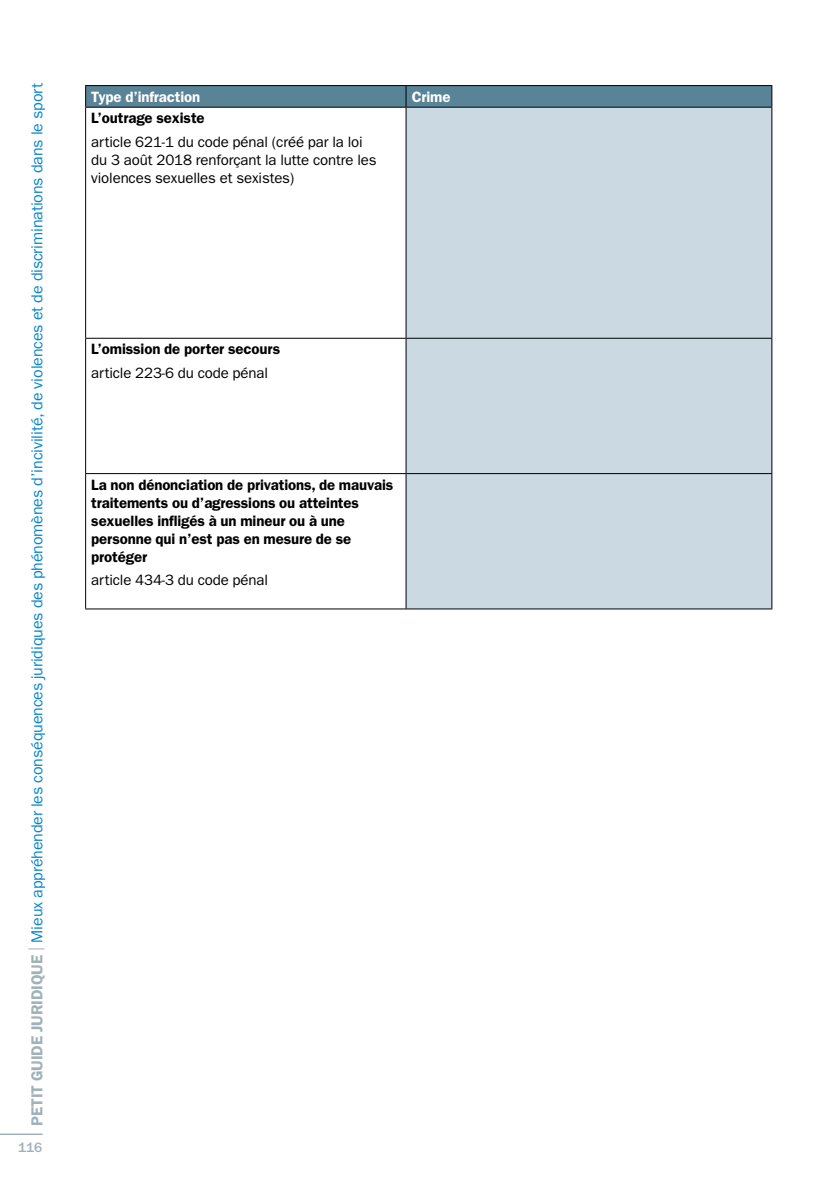
<style>
.page{position:relative;width:840px;height:1191px;background:#fff}
.page>*{position:absolute;margin:0;border:0;box-sizing:border-box;transform-origin:0 0}
.t1{font:16px "ITC Franklin Gothic Std";letter-spacing:-.01em;color:#0987ca}
.t2{font:600 15px/18px "ITC Franklin Gothic Std";letter-spacing:-.01em;color:#000}
.t3{font:15px/18px "ITC Franklin Gothic Std";letter-spacing:-.01em;color:#000}
.t4{font:600 15px "ITC Franklin Gothic Std";letter-spacing:-.01em;color:#fff}
.t5{font:500 14px "ITC Franklin Gothic Std";color:#a1b1ba}
.s1{font-weight:600;color:#a1b1ba}
.s2{color:#a1b1ba}
</style>
<div class="page">
<hr style="left:0;top:1133px;width:43px;height:2px;background:#a1b1ba">
<div style="left:406px;top:108px;width:365px;height:500px;background:#cad9e2"></div>
<hr style="left:85px;top:85px;width:321px;height:1px;background:#000">
<hr style="left:406px;top:85px;width:366px;height:1px;background:#000">
<hr style="left:85px;top:107px;width:321px;height:1px;background:#000">
<hr style="left:406px;top:107px;width:366px;height:1px;background:#000">
<hr style="left:85px;top:338px;width:321px;height:1px;background:#000">
<hr style="left:406px;top:338px;width:366px;height:1px;background:#000">
<hr style="left:85px;top:473px;width:321px;height:1px;background:#000">
<hr style="left:406px;top:473px;width:366px;height:1px;background:#000">
<hr style="left:85px;top:608px;width:321px;height:1px;background:#000">
<hr style="left:406px;top:608px;width:366px;height:1px;background:#000">
<hr style="left:85px;top:108px;width:1px;height:230px;background:#000">
<hr style="left:85px;top:339px;width:1px;height:134px;background:#000">
<hr style="left:85px;top:474px;width:1px;height:134px;background:#000">
<svg style="left:85px;top:86px;width:687px;height:21px;background:#567f92"></svg>
<hr style="left:405px;top:108px;width:1px;height:230px;background:#000">
<hr style="left:771px;top:108px;width:1px;height:230px;background:#000">
<hr style="left:405px;top:339px;width:1px;height:134px;background:#000">
<hr style="left:771px;top:339px;width:1px;height:134px;background:#000">
<hr style="left:405px;top:474px;width:1px;height:134px;background:#000">
<hr style="left:771px;top:474px;width:1px;height:134px;background:#000">
<p class="t1" style="left:28px;top:1125px;width:1044px;rotate:-90deg"><span class="s1">PETIT GUIDE JURIDIQUE</span> <span class="s2">|</span> Mieux appréhender les conséquences juridiques des phénomènes d’incivilité, de violences et de discriminations dans le sport</p>
<p class="t4" style="left:91px;top:87px;width:110px">Type d’infraction</p>
<p class="t4" style="left:411px;top:87px;width:40px">Crime</p>
<p class="t2" style="left:91px;top:109px;width:115px">L’outrage sexiste</p>
<p class="t3" style="left:91px;top:133px;width:287px">article 621-1 du code pénal (créé par la loi du 3 août 2018 renforçant la lutte contre les violences sexuelles et sexistes)</p>
<p class="t2" style="left:91px;top:340px;width:190px">L’omission de porter secours</p>
<p class="t3" style="left:91px;top:364px;width:178px">article 223-6 du code pénal</p>
<p class="t2" style="left:91px;top:475px;width:303px">La non dénonciation de privations, de mauvais traitements ou d’agressions ou atteintes sexuelles infligés à un mineur ou à une personne qui n’est pas en mesure de se protéger</p>
<p class="t3" style="left:91px;top:571px;width:178px">article 434-3 du code pénal</p>
<p class="t5" style="left:18px;top:1139px;width:26px">116</p>
</div>
